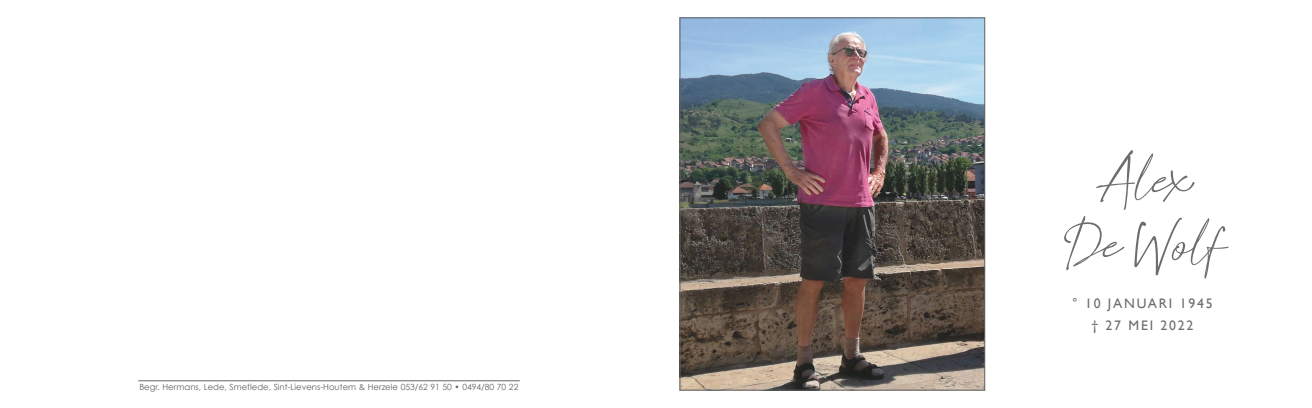
<style>
.page{position:relative;width:1312px;height:408px;background:#fff}
.page>*{position:absolute;margin:0;border:0;box-sizing:border-box;transform-origin:0 0}
.t1{font:67.5px/64.8px "Handletters Demo";letter-spacing:-.005em;color:#6c6d70;text-align:center}
.t2{font:13.75px/22.5px "Gill Sans";letter-spacing:.13em;color:#6c6d70;text-align:center}
.t3{font:8.5px "Century Gothic";color:#636366}
</style>
<div class="page">
<img style="left:681px;top:20px;width:301px;height:368px">
<div style="left:679px;top:18px;width:305px;height:372px;border:1px solid #636366"></div>
<hr style="left:138px;top:380px;width:381px;height:1px;background:#636366">
<p class="t3" style="left:139px;top:381px;width:380px">Begr. Hermans, Lede, Smetlede, Sint-Lievens-Houtem &amp; Herzele 053/62 91 50 • 0494/80 70 22</p>
<h1 class="t1" style="left:1069px;top:149px;width:155px">Alex<br>De Wolf</h1>
<h2 class="t2" style="left:1071px;top:291px;width:142px">° 10 JANUARI 1945 † 27 MEI 2022</h2>
</div>
